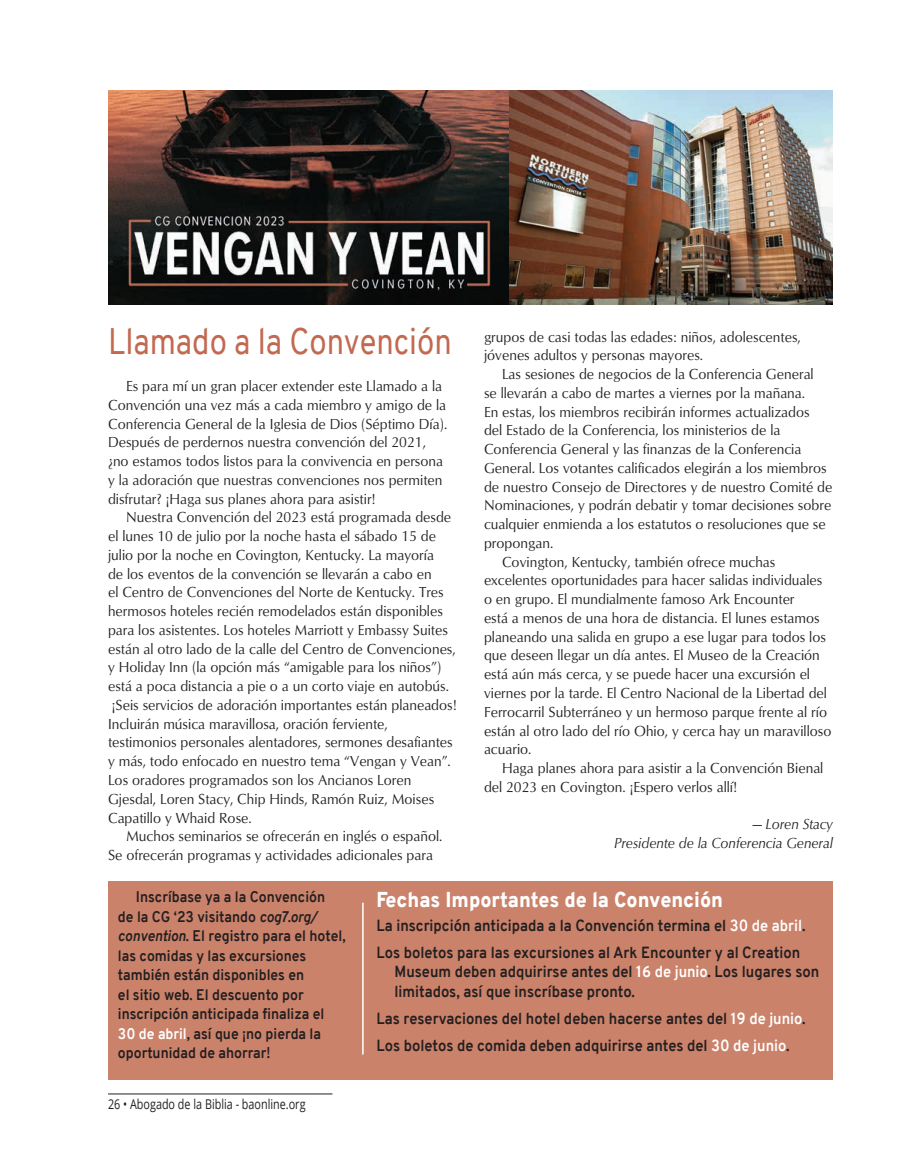
<style>
.page{position:relative;width:905px;height:1175px;background:#fff}
.page>*{position:absolute;margin:0;border:0;box-sizing:border-box;transform-origin:0 0}
.t1{font:36px "Overpass";color:#c26950;scale:.86 1}
.t2{font:900 21px "Overpass";color:#fff;scale:.93 1}
.t3{font:700 15.75px/19.5px "Overpass";color:#231f20;scale:.93 1}
.t4{font:15px/18.8px "Optimum";color:#231f20;scale:.94 1}
.t5{font:700 15px/19.5px "Overpass";color:#231f20;scale:.93 1}
.t6{font:italic 15px "Optimum";color:#231f20;scale:.94 1}
.t7{font:13.5px "Open Sans";color:#231f20;scale:.8 1}
.s1{font-style:italic}
.s2{color:#fff}
</style>
<div class="page">
<hr style="left:108px;top:1093px;width:224px;height:1px;background:#231f20">
<div style="left:108px;top:880px;width:724px;height:199px;background:#cb826a"></div>
<img style="left:108px;top:90px;width:724px;height:215px">
<hr style="left:362px;top:902px;width:1px;height:152px;background:#fff">
<p class="t1" style="left:108px;top:316px;width:401px">Llamado a la Convención</p>
<p class="t4" style="left:108px;top:376px;width:362px;text-indent:18px">Es para mí un gran placer extender este Llamado a la Convención una vez más a cada miembro y amigo de la Conferencia General de la Iglesia de Dios (Séptimo Día).<br>Después de perdernos nuestra convención del 2021, ¿no estamos todos listos para la convivencia en persona y la adoración que nuestras convenciones nos permiten disfrutar? ¡Haga sus planes ahora para asistir!</p>
<p class="t4" style="left:108px;top:507px;width:371px;text-indent:18px">Nuestra Convención del 2023 está programada desde el lunes 10 de julio por la noche hasta el sábado 15 de julio por la noche en Covington, Kentucky. La mayoría<br>de los eventos de la convención se llevarán a cabo en<br>el Centro de Convenciones del Norte de Kentucky. Tres hermosos hoteles recién remodelados están disponibles para los asistentes. Los hoteles Marriott y Embassy Suites están al otro lado de la calle del Centro de Convenciones, y Holiday Inn (la opción más “amigable para los niños”) está a poca distancia a pie o a un corto viaje en autobús.</p>
<p class="t4" style="left:108px;top:695px;width:372px">¡Seis servicios de adoración importantes están planeados!<br>Incluirán música maravillosa, oración ferviente, testimonios personales alentadores, sermones desafiantes y más, todo enfocado en nuestro tema “Vengan y Vean”.<br>Los oradores programados son los Ancianos Loren Gjesdal, Loren Stacy, Chip Hinds, Ramón Ruiz, Moises Capatillo y Whaid Rose.</p>
<p class="t4" style="left:108px;top:826px;width:357px;text-indent:18px">Muchos seminarios se ofrecerán en inglés o español.<br>Se ofrecerán programas y actividades adicionales para</p>
<p class="t4" style="left:484px;top:327px;width:338px">grupos de casi todas las edades: niños, adolescentes, jóvenes adultos y personas mayores.</p>
<p class="t4" style="left:484px;top:364px;width:372px;text-indent:18px">Las sesiones de negocios de la Conferencia General<br>se llevarán a cabo de martes a viernes por la mañana.<br>En estas, los miembros recibirán informes actualizados<br>del Estado de la Conferencia, los ministerios de la Conferencia General y las finanzas de la Conferencia General. Los votantes calificados elegirán a los miembros de nuestro Consejo de Directores y de nuestro Comité de Nominaciones, y podrán debatir y tomar decisiones sobre cualquier enmienda a los estatutos o resoluciones que se propongan.</p>
<p class="t4" style="left:484px;top:552px;width:371px;text-indent:18px">Covington, Kentucky, también ofrece muchas excelentes oportunidades para hacer salidas individuales o en grupo. El mundialmente famoso Ark Encounter<br>está a menos de una hora de distancia. El lunes estamos planeando una salida en grupo a ese lugar para todos los que deseen llegar un día antes. El Museo de la Creación está aún más cerca, y se puede hacer una excursión el viernes por la tarde. El Centro Nacional de la Libertad del Ferrocarril Subterráneo y un hermoso parque frente al río están al otro lado del río Ohio, y cerca hay un maravilloso acuario.</p>
<p class="t4" style="left:484px;top:758px;width:362px;text-indent:18px">Haga planes ahora para asistir a la Convención Bienal del 2023 en Covington. ¡Espero verlos allí!</p>
<p class="t6" style="left:752px;top:815px;width:87px">— Loren Stacy</p>
<p class="t6" style="left:614px;top:834px;width:234px">Presidente de la Conferencia General</p>
<p class="t5" style="left:118px;top:887px;width:246px;text-indent:18px">Inscríbase ya a la Convención<br>de la CG ‘23 visitando <span class="s1">cog7.org/ convention</span>. El registro para el hotel, las comidas y las excursiones también están disponibles en<br>el sitio web. El descuento por inscripción anticipada finaliza el<br><span class="s2">30 de abril</span>, así que ¡no pierda la oportunidad de ahorrar!</p>
<p class="t7" style="left:108px;top:1094px;width:248px">26 • Abogado de la Biblia - baonline.org</p>
<p class="t2" style="left:376px;top:884px;width:374px">Fechas Importantes de la Convención</p>
<p class="t3" style="left:376px;top:915px;width:463px">La inscripción anticipada a la Convención termina el <span class="s2">30 de abril</span>.</p>
<p class="t3" style="left:394px;top:942px;width:458px;text-indent:-18px">Los boletos para las excursiones al Ark Encounter y al Creation<br>Museum deben adquirirse antes del <span class="s2">16 de junio</span>. Los lugares son limitados, así que inscríbase pronto.</p>
<p class="t3" style="left:376px;top:1008px;width:463px">Las reservaciones del hotel deben hacerse antes del <span class="s2">19 de junio</span>.</p>
<p class="t3" style="left:376px;top:1035px;width:445px">Los boletos de comida deben adquirirse antes del <span class="s2">30 de junio</span>.</p>
</div>
